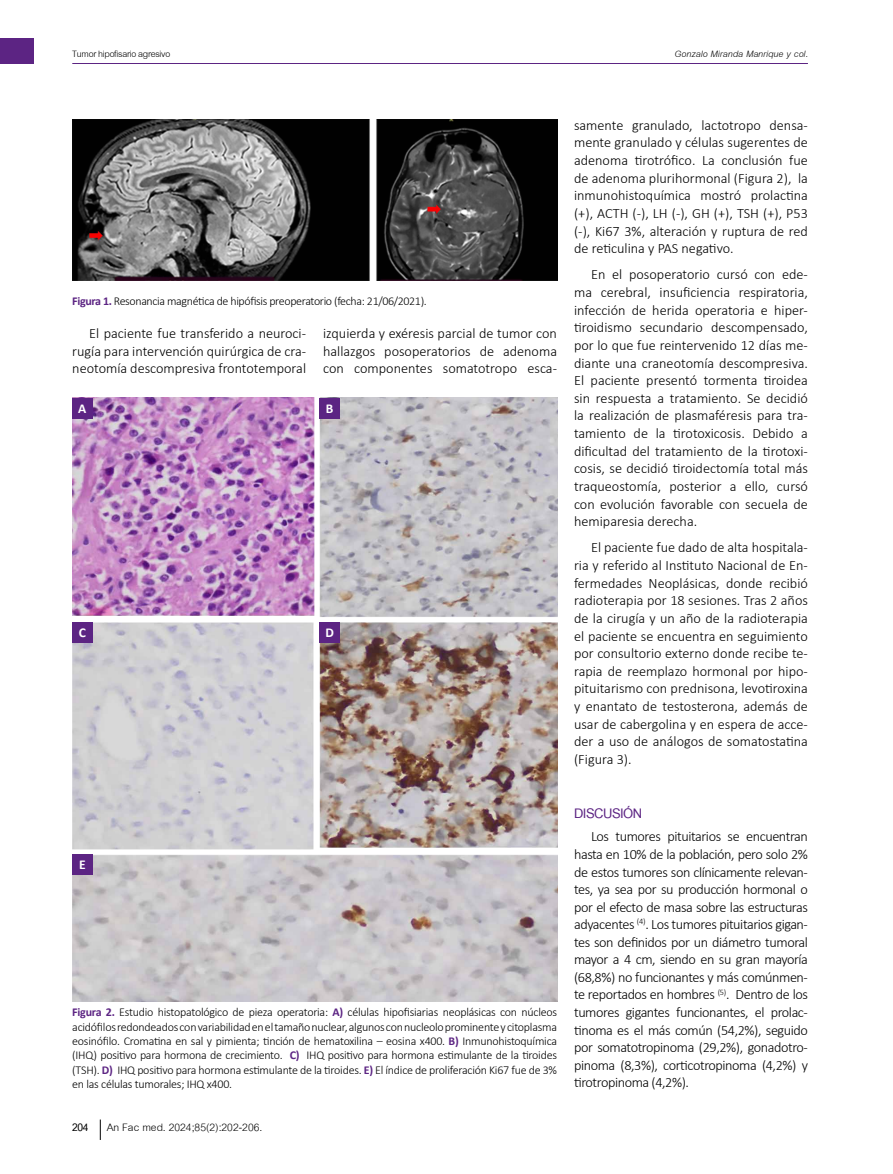
<style>
.page{position:relative;width:893px;height:1174px;background:#fff}
.page>*{position:absolute;margin:0;border:0;box-sizing:border-box;transform-origin:0 0}
.t1{font:700 20.25px "Cordia UPC";letter-spacing:-.025em;color:#5c2483}
.t2{font:15.75px "Cordia UPC";color:#000}
.t3{font:300 14.25px/17.7px "Calibri";color:#000;text-align:justify}
.t4{font:italic 13.5px "Cordia UPC";color:#000}
.t5{font:13.5px "Cordia UPC";letter-spacing:-.02em;color:#000}
.t6{font:700 13.5px "Calibri";color:#fff}
.t7{font:300 12px/14.4px "Calibri";letter-spacing:-.03em;color:#000;text-align:justify}
.s1{font-weight:700;color:#5c2483}
.s2{font-weight:700}
</style>
<div class="page">
<div style="left:0;top:38px;width:34px;height:26px;background:#5c2483"></div>
<hr style="left:72px;top:63px;width:736px;height:1px;background:#5c2483">
<svg style="left:100px;top:1119px;width:1px;height:21px"></svg>
<img style="left:72px;top:119px;width:485px;height:162px">
<img style="left:72px;top:398px;width:485px;height:604px">
<div style="left:72px;top:398px;width:20px;height:20px;background:#5c2483"></div>
<div style="left:72px;top:622px;width:20px;height:20px;background:#5c2483"></div>
<div style="left:72px;top:854px;width:20px;height:20px;background:#5c2483"></div>
<div style="left:320px;top:398px;width:20px;height:20px;background:#5c2483"></div>
<div style="left:320px;top:622px;width:20px;height:20px;background:#5c2483"></div>
<p class="t5" style="left:72px;top:45px;width:99px">Tumor hipofisario agresivo</p>
<p class="t4" style="left:675px;top:45px;width:135px">Gonzalo Miranda Manrique y col.</p>
<p class="t7" style="left:72px;top:293px;width:356px"><span class="s1">Figura 1.</span> Resonancia magnética de hipófisis preoperatorio (fecha: 21/06/2021).</p>
<p class="t3" style="left:72px;top:325px;width:235px;text-indent:17px">El paciente fue transferido a neuroci&shy;rugía para intervención quirúrgica de cra&shy;neotomía descompresiva frontotemporal</p>
<p class="t3" style="left:323px;top:325px;width:235px">izquierda y exéresis parcial de tumor con hallazgos posoperatorios de adenoma con componentes somatotropo esca-</p>
<p class="t6" style="left:78px;top:399px;width:10px">A</p>
<p class="t6" style="left:79px;top:623px;width:9px">C</p>
<p class="t6" style="left:79px;top:855px;width:8px">E</p>
<p class="t6" style="left:326px;top:399px;width:9px">B</p>
<p class="t6" style="left:325px;top:623px;width:10px">D</p>
<p class="t7" style="left:72px;top:1005px;width:486px"><span class="s1">Figura 2.</span> Estudio histopatológico de pieza operatoria: <span class="s1">A)</span> células hipofisiarias neoplásicas con núcleos acidófilos redondeados con variabilidad en el tamaño nuclear, algunos con nucleolo prominente y citoplasma eosinófilo. Cromatina en sal y pimienta; tinción de hematoxilina – eosina x400. <span class="s1">B)</span> Inmunohistoquímica (IHQ) positivo para hormona de crecimiento. <span class="s1">C)</span> IHQ positivo para hormona estimulante de la tiroides (TSH). <span class="s1">D)</span> IHQ positivo para hormona estimulante de la tiroides. <span class="s1">E)</span> El índice de proliferación Ki67 fue de 3% en las células tumorales; IHQ x400.</p>
<p class="t2" style="left:72px;top:1117px;width:192px"><span class="s2">204</span> An Fac med. 2024;85(2):202-206.</p>
<p class="t3" style="left:574px;top:116px;width:235px">samente granulado, lactotropo densa&shy;mente granulado y células sugerentes de adenoma tirotrófico. La conclusión fue de adenoma plurihormonal (Figura 2), la inmunohistoquímica mostró prolactina (+), ACTH (-), LH (-), GH (+), TSH (+), P53 (-), Ki67 3%, alteración y ruptura de red de reticulina y PAS negativo.</p>
<p class="t3" style="left:574px;top:266px;width:235px;text-indent:17px">En el posoperatorio cursó con ede&shy;ma cerebral, insuficiencia respiratoria, infección de herida operatoria e hiper&shy;tiroidismo secundario descompensado, por lo que fue reintervenido 12 días me&shy;diante una craneotomía descompresiva.<br>El paciente presentó tormenta tiroidea sin respuesta a tratamiento. Se decidió la realización de plasmaféresis para tra&shy;tamiento de la tirotoxicosis. Debido a dificultad del tratamiento de la tirotoxi&shy;cosis, se decidió tiroidectomía total más traqueostomía, posterior a ello, cursó con evolución favorable con secuela de hemiparesia derecha.</p>
<p class="t3" style="left:574px;top:538px;width:235px;text-indent:17px">El paciente fue dado de alta hospitala&shy;ria y referido al Instituto Nacional de En&shy;fermedades Neoplásicas, donde recibió radioterapia por 18 sesiones. Tras 2 años de la cirugía y un año de la radioterapia el paciente se encuentra en seguimiento por consultorio externo donde recibe te&shy;rapia de reemplazo hormonal por hipo&shy;pituitarismo con prednisona, levotiroxina y enantato de testosterona, además de usar de cabergolina y en espera de acce&shy;der a uso de análogos de somatostatina (Figura 3).</p>
<h1 class="t1" style="left:574px;top:801px;width:70px">DISCUSIÓN</h1>
<p class="t3" style="left:574px;top:827px;width:235px;text-indent:17px">Los tumores pituitarios se encuentran hasta en 10% de la población, pero solo 2% de estos tumores son clínicamente relevan&shy;tes, ya sea por su producción hormonal o por el efecto de masa sobre las estructuras adyacentes <sup>(4)</sup>. Los tumores pituitarios gigan&shy;tes son definidos por un diámetro tumoral mayor a 4 cm, siendo en su gran mayoría (68,8%) no funcionantes y más comúnmen&shy;te reportados en hombres <sup>(5)</sup>. Dentro de los tumores gigantes funcionantes, el prolac&shy;tinoma es el más común (54,2%), seguido por somatotropinoma (29,2%), gonadotro&shy;pinoma (8,3%), corticotropinoma (4,2%) y tirotropinoma (4,2%).</p>
</div>
